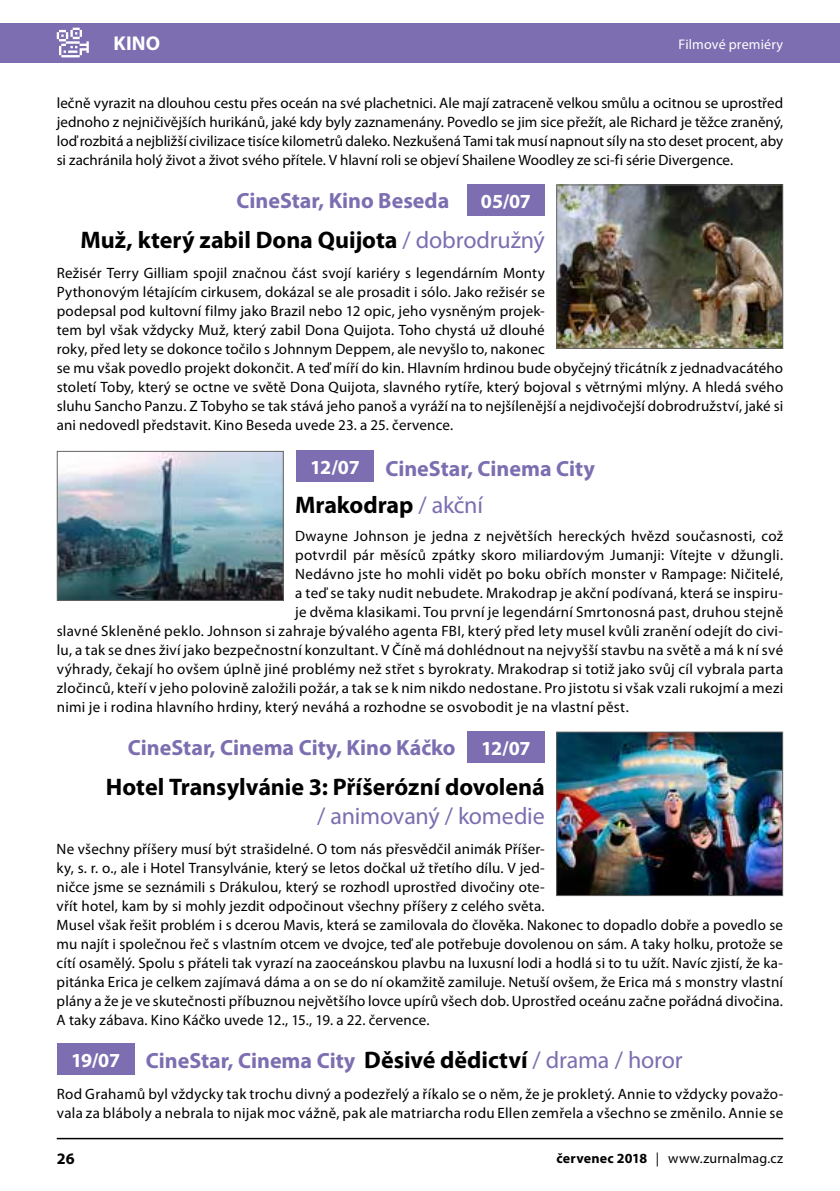
<style>
.page{position:relative;width:840px;height:1191px;background:#fff}
.page>*{position:absolute;margin:0;border:0;box-sizing:border-box;transform-origin:0 0}
.t1{font:700 24px "Myriad Pro";letter-spacing:-.005em;color:#000}
.t2{font:24px "Myriad Pro";letter-spacing:-.01em;color:#7c6eb0}
.t3{font:700 22px "Myriad Pro";color:#7c6eb0}
.t4{font:700 20px "Myriad Pro";letter-spacing:-.015em;color:#fff}
.t5{font:700 16px "Myriad Pro";color:#000}
.t6{font:15px/19px "Myriad Pro";letter-spacing:.015em;color:#000}
.t7{font:14px "Myriad Pro";letter-spacing:.01em;color:#000}
.t8{font:14px "Myriad Pro";letter-spacing:.01em;color:#fff}
.s1{font-weight:400;color:#7c6eb0}
.s2{font-size:24px;color:#000}
.s3{font-weight:400;font-size:24px}
.s4{font-weight:700}
</style>
<div class="page">
<div style="left:0;top:23px;width:839px;height:39px;background:#7c6eb0"></div>
<svg style="left:57px;top:28px;width:32px;height:29px"></svg>
<hr style="left:57px;top:1137px;width:725px;height:2px;background:#000">
<img style="left:558px;top:186px;width:222px;height:161px">
<div style="left:556px;top:184px;width:226px;height:165px;border:1px solid #646363"></div>
<div style="left:467px;top:184px;width:77px;height:32px;background:#7c6eb0"></div>
<img style="left:557px;top:733px;width:223px;height:161px">
<div style="left:555px;top:731px;width:227px;height:165px;border:1px solid #646363"></div>
<div style="left:466px;top:731px;width:78px;height:32px;background:#7c6eb0"></div>
<div style="left:296px;top:451px;width:78px;height:31px;background:#7c6eb0"></div>
<img style="left:59px;top:453px;width:222px;height:146px">
<div style="left:57px;top:451px;width:226px;height:150px;border:1px solid #646363"></div>
<div style="left:57px;top:1043px;width:77px;height:31px;background:#7c6eb0"></div>
<h3 class="t4" style="left:113px;top:30px;width:48px">KINO</h3>
<p class="t8" style="left:678px;top:35px;width:106px">Filmové premiéry</p>
<p class="t6" style="left:57px;top:93px;width:727px;text-align:justify">lečně vyrazit na dlouhou cestu přes oceán na své plachetnici. Ale mají zatraceně velkou smůlu a ocitnou se uprostřed jednoho z nejničivějších hurikánů, jaké kdy byly zaznamenány. Povedlo se jim sice přežít, ale Richard je těžce zraněný, loď rozbitá a nejbližší civilizace tisíce kilometrů daleko. Nezkušená Tami tak musí napnout síly na sto deset procent, aby si zachránila holý život a život svého přítele. V hlavní roli se objeví Shailene Woodley ze sci-fi série Divergence.</p>
<h2 class="t3" style="left:236px;top:186px;width:214px">CineStar, Kino Beseda</h2>
<h1 class="t1" style="left:80px;top:224px;width:465px">Muž, který zabil Dona Quijota <span class="s1">/ dobrodružný</span></h1>
<p class="t6" style="left:57px;top:263px;width:727px">Režisér Terry Gilliam spojil značnou část svojí kariéry s legendárním Monty<br>Pythonovým létajícím cirkusem, dokázal se ale prosadit i sólo. Jako režisér se<br>podepsal pod kultovní filmy jako Brazil nebo 12 opic, jeho vysněným projek-<br>tem byl však vždycky Muž, který zabil Dona Quijota. Toho chystá už dlouhé<br>roky, před lety se dokonce točilo s Johnnym Deppem, ale nevyšlo to, nakonec<br>se mu však povedlo projekt dokončit. A teď míří do kin. Hlavním hrdinou bude obyčejný třicátník z jednadvacátého století Toby, který se octne ve světě Dona Quijota, slavného rytíře, který bojoval s větrnými mlýny. A hledá svého sluhu Sancho Panzu. Z Tobyho se tak stává jeho panoš a vyráží na to nejšílenější a nejdivočejší dobrodružství, jaké si ani nedovedl představit. Kino Beseda uvede 23. a 25. července.</p>
<h3 class="t4" style="left:480px;top:188px;width:52px">05/07</h3>
<h3 class="t4" style="left:310px;top:454px;width:51px">12/07</h3>
<h2 class="t3" style="left:385px;top:454px;width:211px">CineStar, Cinema City</h2>
<h1 class="t1" style="left:295px;top:489px;width:189px">Mrakodrap <span class="s1">/ akční</span></h1>
<p class="t6" style="left:295px;top:526px;width:489px">Dwayne Johnson je jedna z největších hereckých hvězd současnosti, což</p>
<p class="t6" style="left:295px;top:545px;width:489px">potvrdil pár měsíců zpátky skoro miliardovým Jumanji: Vítejte v džungli.</p>
<p class="t6" style="left:295px;top:564px;width:489px">Nedávno jste ho mohli vidět po boku obřích monster v Rampage: Ničitelé,</p>
<p class="t6" style="left:295px;top:583px;width:489px">a teď se taky nudit nebudete. Mrakodrap je akční podívaná, která se inspiru-</p>
<p class="t6" style="left:295px;top:602px;width:489px">je dvěma klasikami. Tou první je legendární Smrtonosná past, druhou stejně</p>
<p class="t6" style="left:57px;top:621px;width:727px">slavné Skleněné peklo. Johnson si zahraje bývalého agenta FBI, který před lety musel kvůli zranění odejít do civi-</p>
<p class="t6" style="left:57px;top:640px;width:727px">lu, a tak se dnes živí jako bezpečnostní konzultant. V Číně má dohlédnout na nejvyšší stavbu na světě a má k ní své</p>
<p class="t6" style="left:57px;top:659px;width:727px">výhrady, čekají ho ovšem úplně jiné problémy než střet s byrokraty. Mrakodrap si totiž jako svůj cíl vybrala parta</p>
<p class="t6" style="left:57px;top:678px;width:727px">zločinců, kteří v jeho polovině založili požár, a tak se k nim nikdo nedostane. Pro jistotu si však vzali rukojmí a mezi</p>
<p class="t6" style="left:57px;top:697px;width:573px">nimi je i rodina hlavního hrdiny, který neváhá a rozhodne se osvobodit je na vlastní pěst.</p>
<h2 class="t3" style="left:128px;top:733px;width:329px">CineStar, Cinema City, Kino Káčko</h2>
<h1 class="t1" style="left:106px;top:771px;width:440px">Hotel Transylvánie 3: Příšerózní dovolená</h1>
<h1 class="t2" style="left:317px;top:801px;width:229px">/ animovaný / komedie</h1>
<p class="t6" style="left:57px;top:839px;width:727px">Ne všechny příšery musí být strašidelné. O tom nás přesvědčil animák Příšer-<br>ky, s. r. o., ale i Hotel Transylvánie, který se letos dočkal už třetího dílu. V jed-<br>ničce jsme se seznámili s Drákulou, který se rozhodl uprostřed divočiny ote-<br>vřít hotel, kam by si mohly jezdit odpočinout všechny příšery z celého světa.<br>Musel však řešit problém i s dcerou Mavis, která se zamilovala do člověka. Nakonec to dopadlo dobře a povedlo se mu najít i společnou řeč s vlastním otcem ve dvojce, teď ale potřebuje dovolenou on sám. A taky holku, protože se cítí osamělý. Spolu s přáteli tak vyrazí na zaoceánskou plavbu na luxusní lodi a hodlá si to tu užít. Navíc zjistí, že ka&shy;pitánka Erica je celkem zajímavá dáma a on se do ní okamžitě zamiluje. Netuší ovšem, že Erica má s monstry vlastní plány a že je ve skutečnosti příbuznou největšího lovce upírů všech dob. Uprostřed oceánu začne pořádná divočina.<br>A taky zábava. Kino Káčko uvede 12., 15., 19. a 22. července.</p>
<h3 class="t4" style="left:481px;top:735px;width:51px">12/07</h3>
<h2 class="t3" style="left:146px;top:1046px;width:538px">CineStar, Cinema City <span class="s2">Děsivé dědictví</span> <span class="s3">/ drama / horor</span></h2>
<p class="t6" style="left:57px;top:1083px;width:727px">Rod Grahamů byl vždycky tak trochu divný a podezřelý a říkalo se o něm, že je prokletý. Annie to vždycky považo&shy;vala za bláboly a nebrala to nijak moc vážně, pak ale matriarcha rodu Ellen zemřela a všechno se změnilo. Annie se</p>
<h3 class="t4" style="left:71px;top:1046px;width:51px">19/07</h3>
<p class="t5" style="left:57px;top:1148px;width:19px">26</p>
<p class="t7" style="left:556px;top:1149px;width:228px"><span class="s4">červenec 2018</span> | www.zurnalmag.cz</p>
</div>
